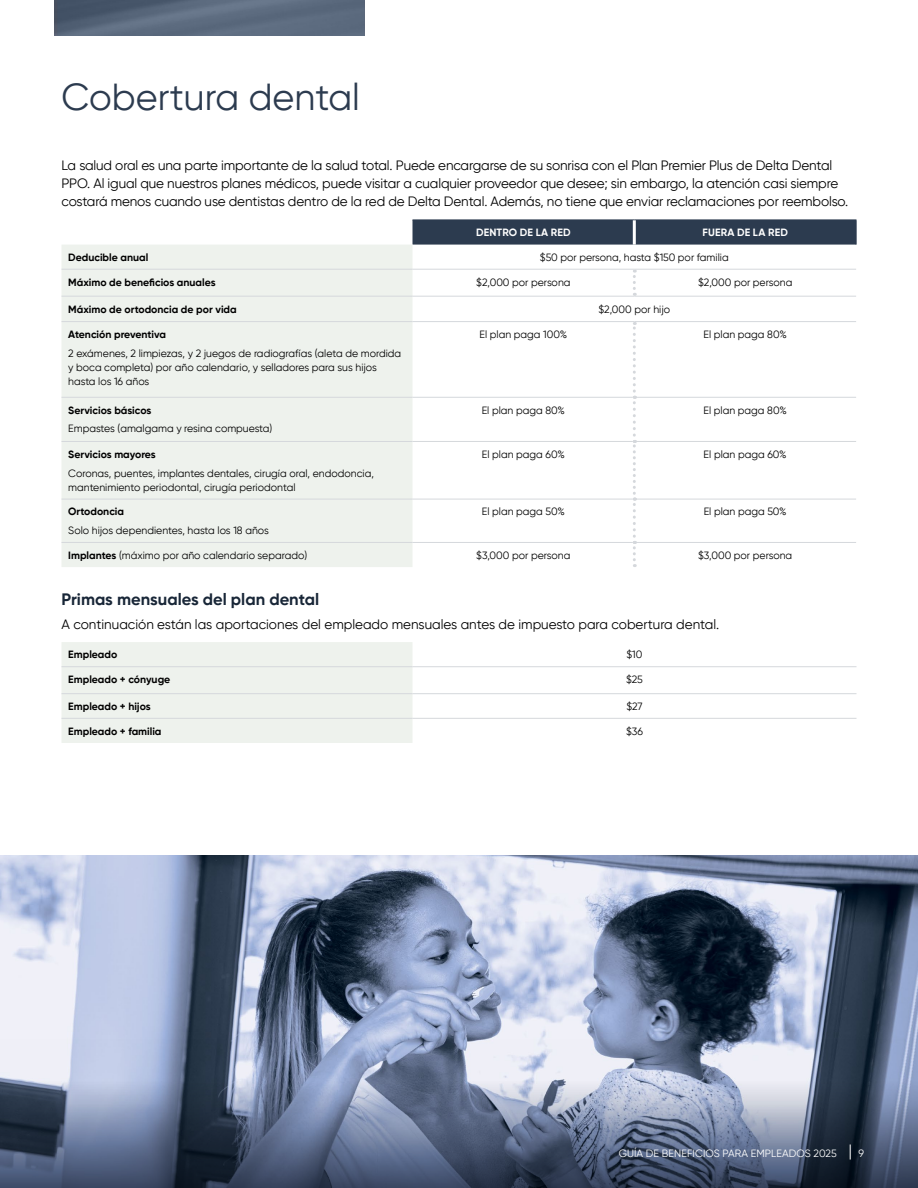
<style>
.page{position:relative;width:918px;height:1188px;background:#fff}
.page>*{position:absolute;margin:0;border:0;box-sizing:border-box;transform-origin:0 0}
.t1{font:37.5px "Gilroy";color:#2c3b4f}
.t2{font:700 16.5px "Gilroy";color:#182637}
.t3{font:13.5px/18px "Gilroy";letter-spacing:-.01em;color:#000}
.t4{font:10.5px/14.2px "Gilroy";color:#000}
.t5{font:700 10.5px "Gilroy";color:#000}
.t6{font:10.5px "Gilroy";letter-spacing:.01em;color:#fff}
.t7{font:700 10.5px "Gilroy";letter-spacing:.01em;color:#fff}
.s1{font-weight:700}
</style>
<div class="page">
<img style="left:0;top:855px;width:918px;height:185px">
<div style="left:62px;top:245px;width:350px;height:322px;background:#eef2ed"></div>
<div style="left:412px;top:220px;width:445px;height:25px;background:#2c3b4f"></div>
<hr style="left:633px;top:220px;width:3px;height:25px;background:#fff">
<hr style="left:62px;top:269px;width:350px;height:1px;background:#d5d8dc">
<hr style="left:412px;top:269px;width:222px;height:1px;background:#d5d8dc">
<hr style="left:634px;top:269px;width:222px;height:1px;background:#d5d8dc">
<hr style="left:62px;top:296px;width:350px;height:1px;background:#d5d8dc">
<hr style="left:412px;top:296px;width:222px;height:1px;background:#d5d8dc">
<hr style="left:634px;top:296px;width:222px;height:1px;background:#d5d8dc">
<hr style="left:62px;top:321px;width:350px;height:1px;background:#d5d8dc">
<hr style="left:412px;top:321px;width:222px;height:1px;background:#d5d8dc">
<hr style="left:634px;top:321px;width:222px;height:1px;background:#d5d8dc">
<hr style="left:62px;top:397px;width:350px;height:1px;background:#d5d8dc">
<hr style="left:412px;top:397px;width:221px;height:1px;background:#d5d8dc">
<hr style="left:636px;top:397px;width:220px;height:1px;background:#d5d8dc">
<hr style="left:62px;top:441px;width:350px;height:1px;background:#d5d8dc">
<hr style="left:412px;top:441px;width:221px;height:1px;background:#d5d8dc">
<hr style="left:636px;top:441px;width:220px;height:1px;background:#d5d8dc">
<hr style="left:62px;top:499px;width:350px;height:1px;background:#d5d8dc">
<hr style="left:412px;top:499px;width:221px;height:1px;background:#d5d8dc">
<hr style="left:636px;top:499px;width:220px;height:1px;background:#d5d8dc">
<hr style="left:62px;top:542px;width:350px;height:1px;background:#d5d8dc">
<hr style="left:412px;top:542px;width:221px;height:1px;background:#d5d8dc">
<hr style="left:636px;top:542px;width:220px;height:1px;background:#d5d8dc">
<svg style="left:633px;top:270px;width:3px;height:26px"></svg>
<svg style="left:633px;top:322px;width:3px;height:245px"></svg>
<div style="left:62px;top:642px;width:350px;height:101px;background:#eef2ed"></div>
<hr style="left:62px;top:718px;width:350px;height:1px;background:#d5d8dc">
<hr style="left:412px;top:718px;width:444px;height:1px;background:#d5d8dc">
<hr style="left:62px;top:666px;width:350px;height:1px;background:#d5d8dc">
<hr style="left:412px;top:666px;width:444px;height:1px;background:#d5d8dc">
<hr style="left:62px;top:693px;width:350px;height:1px;background:#d5d8dc">
<hr style="left:412px;top:693px;width:444px;height:1px;background:#d5d8dc">
<svg style="left:57px;top:0;width:307px;height:36px;background:#58677b"></svg>
<svg style="left:0;top:1040px;width:918px;height:148px;background:#6f7b94"></svg>
<svg style="left:850px;top:1144px;width:1px;height:16px"></svg>
<h1 class="t1" style="left:62px;top:74px;width:300px">Cobertura dental</h1>
<p class="t3" style="left:62px;top:156px;width:788px">La salud oral es una parte importante de la salud total. Puede encargarse de su sonrisa con el Plan Premier Plus de Delta Dental<br>PPO. Al igual que nuestros planes médicos, puede visitar a cualquier proveedor que desee; sin embargo, la atención casi siempre costará menos cuando use dentistas dentro de la red de Delta Dental. Además, no tiene que enviar reclamaciones por reembolso.</p>
<p class="t7" style="left:476px;top:226px;width:96px">DENTRO DE LA RED</p>
<p class="t7" style="left:703px;top:226px;width:87px">FUERA DE LA RED</p>
<p class="t5" style="left:68px;top:251px;width:82px">Deducible anual</p>
<p class="t4" style="left:540px;top:250px;width:190px">$50 por persona, hasta $150 por familia</p>
<p class="t5" style="left:68px;top:275px;width:149px">Máximo de beneficios anuales</p>
<p class="t4" style="left:476px;top:275px;width:96px">$2,000 por persona</p>
<p class="t4" style="left:698px;top:275px;width:96px">$2,000 por persona</p>
<p class="t5" style="left:68px;top:302px;width:170px">Máximo de ortodoncia de por vida</p>
<p class="t4" style="left:598px;top:302px;width:73px">$2,000 por hijo</p>
<p class="t5" style="left:68px;top:328px;width:99px">Atención preventiva</p>
<p class="t4" style="left:68px;top:346px;width:334px">2 exámenes, 2 limpiezas, y 2 juegos de radiografías (aleta de mordida y boca completa) por año calendario, y selladores para sus hijos hasta los 16 años</p>
<p class="t4" style="left:480px;top:327px;width:89px">El plan paga 100%</p>
<p class="t4" style="left:704px;top:327px;width:85px">El plan paga 80%</p>
<p class="t5" style="left:68px;top:403px;width:85px">Servicios básicos</p>
<p class="t4" style="left:68px;top:421px;width:206px">Empastes (amalgama y resina compuesta)</p>
<p class="t4" style="left:482px;top:403px;width:85px">El plan paga 80%</p>
<p class="t4" style="left:704px;top:403px;width:85px">El plan paga 80%</p>
<p class="t5" style="left:68px;top:448px;width:89px">Servicios mayores</p>
<p class="t4" style="left:68px;top:466px;width:307px">Coronas, puentes, implantes dentales, cirugía oral, endodoncia, mantenimiento periodontal, cirugía periodontal</p>
<p class="t4" style="left:482px;top:447px;width:85px">El plan paga 60%</p>
<p class="t4" style="left:704px;top:447px;width:85px">El plan paga 60%</p>
<p class="t5" style="left:68px;top:505px;width:57px">Ortodoncia</p>
<p class="t4" style="left:68px;top:523px;width:202px">Solo hijos dependientes, hasta los 18 años</p>
<p class="t4" style="left:482px;top:505px;width:85px">El plan paga 50%</p>
<p class="t4" style="left:704px;top:505px;width:85px">El plan paga 50%</p>
<p class="t4" style="left:68px;top:548px;width:240px"><span class="s1">Implantes</span> (máximo por año calendario separado)</p>
<p class="t4" style="left:476px;top:548px;width:96px">$3,000 por persona</p>
<p class="t4" style="left:698px;top:548px;width:96px">$3,000 por persona</p>
<h2 class="t2" style="left:62px;top:589px;width:259px">Primas mensuales del plan dental</h2>
<p class="t3" style="left:62px;top:615px;width:659px">A continuación están las aportaciones del empleado mensuales antes de impuesto para cobertura dental.</p>
<p class="t5" style="left:68px;top:648px;width:51px">Empleado</p>
<p class="t4" style="left:627px;top:648px;width:17px">$10</p>
<p class="t5" style="left:68px;top:673px;width:104px">Empleado + cónyuge</p>
<p class="t4" style="left:626px;top:672px;width:18px">$25</p>
<p class="t5" style="left:68px;top:700px;width:84px">Empleado + hijos</p>
<p class="t4" style="left:626px;top:699px;width:18px">$27</p>
<p class="t5" style="left:68px;top:724px;width:95px">Empleado + familia</p>
<p class="t4" style="left:626px;top:724px;width:18px">$36</p>
<p class="t6" style="left:619px;top:1147px;width:220px">GUÍA DE BENEFICIOS PARA EMPLEADOS 2025</p>
<p class="t6" style="left:858px;top:1147px;width:7px">9</p>
</div>
